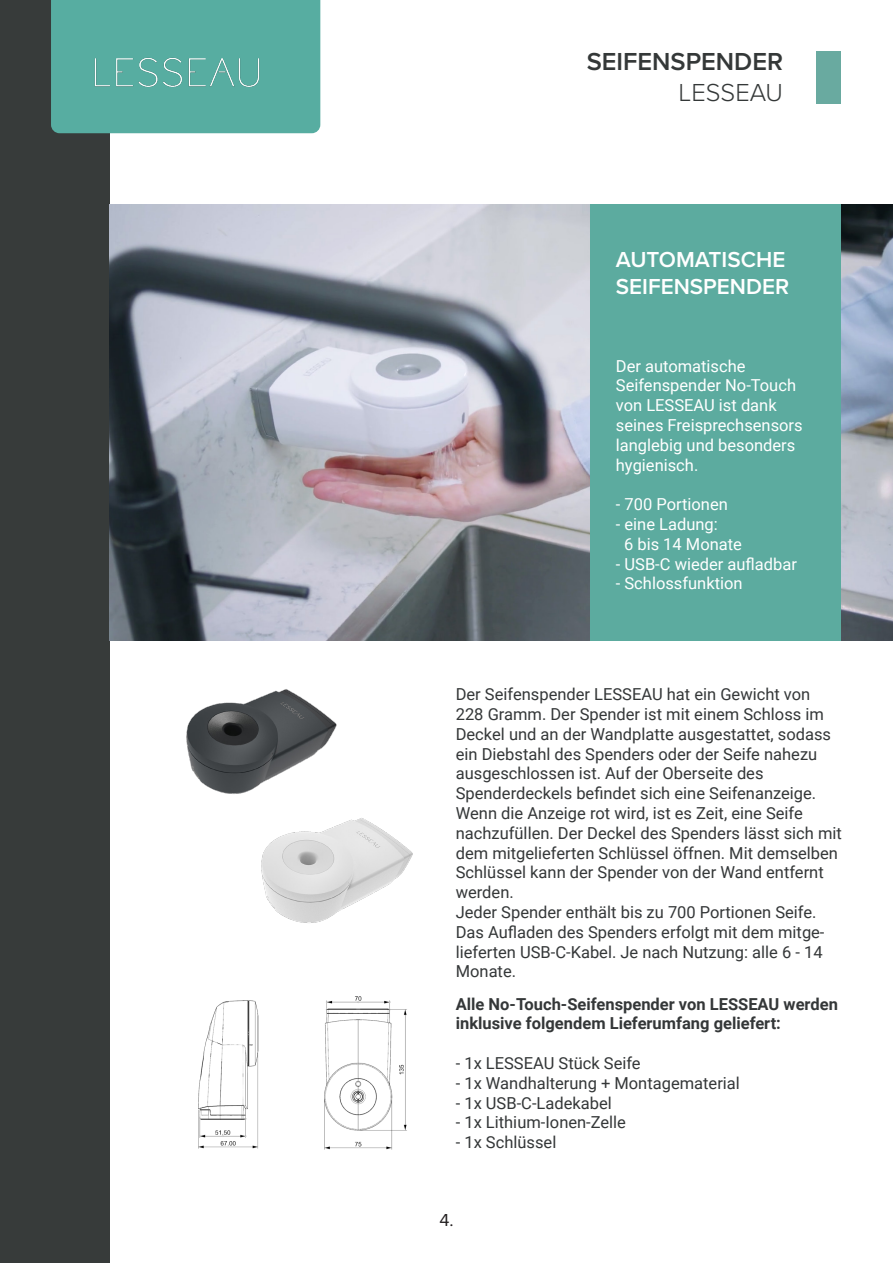
<style>
.page{position:relative;width:893px;height:1263px;background:#fff}
.page>*{position:absolute;margin:0;border:0;box-sizing:border-box;transform-origin:0 0}
.t1{font:600 25.5px "Proxima Nova";color:#343838}
.t2{font:300 25.5px "Proxima Nova";color:#343838}
.t3{font:600 22.5px/27px "Proxima Nova";color:#fff}
.t4{font:18px "Proxima Nova";color:#231f20}
.t5{font:16.5px/19.8px "Roboto";color:#343738}
.t6{font:16.5px/19.8px "Roboto";color:#fff}
.t7{font:700 16.5px/19.8px "Roboto";color:#343738}
</style>
<div class="page">
<div style="left:816px;top:51px;width:25px;height:53px;background:#69aaa0"></div>
<div style="left:0;top:0;width:110px;height:1263px;background:#373b3a"></div>
<div style="left:51px;top:0;width:269px;height:133px;background:#57ada1"></div>
<img style="left:72px;top:56px;width:211px;height:34px">
<img style="left:186px;top:689px;width:151px;height:105px">
<img style="left:261px;top:818px;width:152px;height:105px">
<img style="left:110px;top:204px;width:783px;height:437px">
<div style="left:590px;top:204px;width:251px;height:437px;background:#5cab9f"></div>
<img style="left:324px;top:996px;width:83px;height:154px">
<img style="left:198px;top:1000px;width:61px;height:149px">
<p class="t1" style="left:587px;top:43px;width:198px">SEIFENSPENDER</p>
<p class="t2" style="left:678px;top:73px;width:106px">LESSEAU</p>
<p class="t3" style="left:616px;top:245px;width:175px">AUTOMATISCHE<br>SEIFENSPENDER</p>
<p class="t6" style="left:616px;top:355px;width:131px">Der automatische</p>
<p class="t6" style="left:616px;top:375px;width:188px">Seifenspender No-Touch von LESSEAU ist dank seines Freisprechsensors langlebig und besonders hygienisch.</p>
<p class="t6" style="left:616px;top:494px;width:113px">- 700 Portionen</p>
<p class="t6" style="left:616px;top:514px;width:103px">- eine Ladung:</p>
<p class="t6" style="left:624px;top:533px;width:119px">6 bis 14 Monate</p>
<p class="t6" style="left:616px;top:553px;width:183px">- USB-C wieder aufladbar</p>
<p class="t6" style="left:616px;top:573px;width:128px">- Schlossfunktion</p>
<p class="t5" style="left:456px;top:684px;width:377px">Der Seifenspender LESSEAU hat ein Gewicht von 228 Gramm. Der Spender ist mit einem Schloss im Deckel und an der Wandplatte ausgestattet, sodass ein Diebstahl des Spenders oder der Seife nahezu ausgeschlossen ist. Auf der Oberseite des</p>
<p class="t5" style="left:456px;top:783px;width:388px">Spenderdeckels befindet sich eine Seifenanzeige.<br>Wenn die Anzeige rot wird, ist es Zeit, eine Seife nachzufüllen. Der Deckel des Spenders lässt sich mit dem mitgelieferten Schlüssel öffnen. Mit demselben Schlüssel kann der Spender von der Wand entfernt werden.</p>
<p class="t5" style="left:456px;top:901px;width:370px">Jeder Spender enthält bis zu 700 Portionen Seife.<br>Das Aufladen des Spenders erfolgt mit dem mitge&shy;lieferten USB-C-Kabel. Je nach Nutzung: alle 6 - 14<br>Monate.</p>
<p class="t7" style="left:456px;top:993px;width:384px">Alle No-Touch-Seifenspender von LESSEAU werden inklusive folgendem Lieferumfang geliefert:</p>
<p class="t5" style="left:456px;top:1052px;width:186px">- 1x LESSEAU Stück Seife</p>
<p class="t5" style="left:456px;top:1072px;width:286px">- 1x Wandhalterung + Montagematerial</p>
<p class="t5" style="left:456px;top:1092px;width:158px">- 1x USB-C-Ladekabel</p>
<p class="t5" style="left:456px;top:1112px;width:172px">- 1x Lithium-Ionen-Zelle</p>
<p class="t5" style="left:456px;top:1132px;width:102px">- 1x Schlüssel</p>
<p class="t4" style="left:439px;top:1212px;width:16px">4.</p>
</div>
